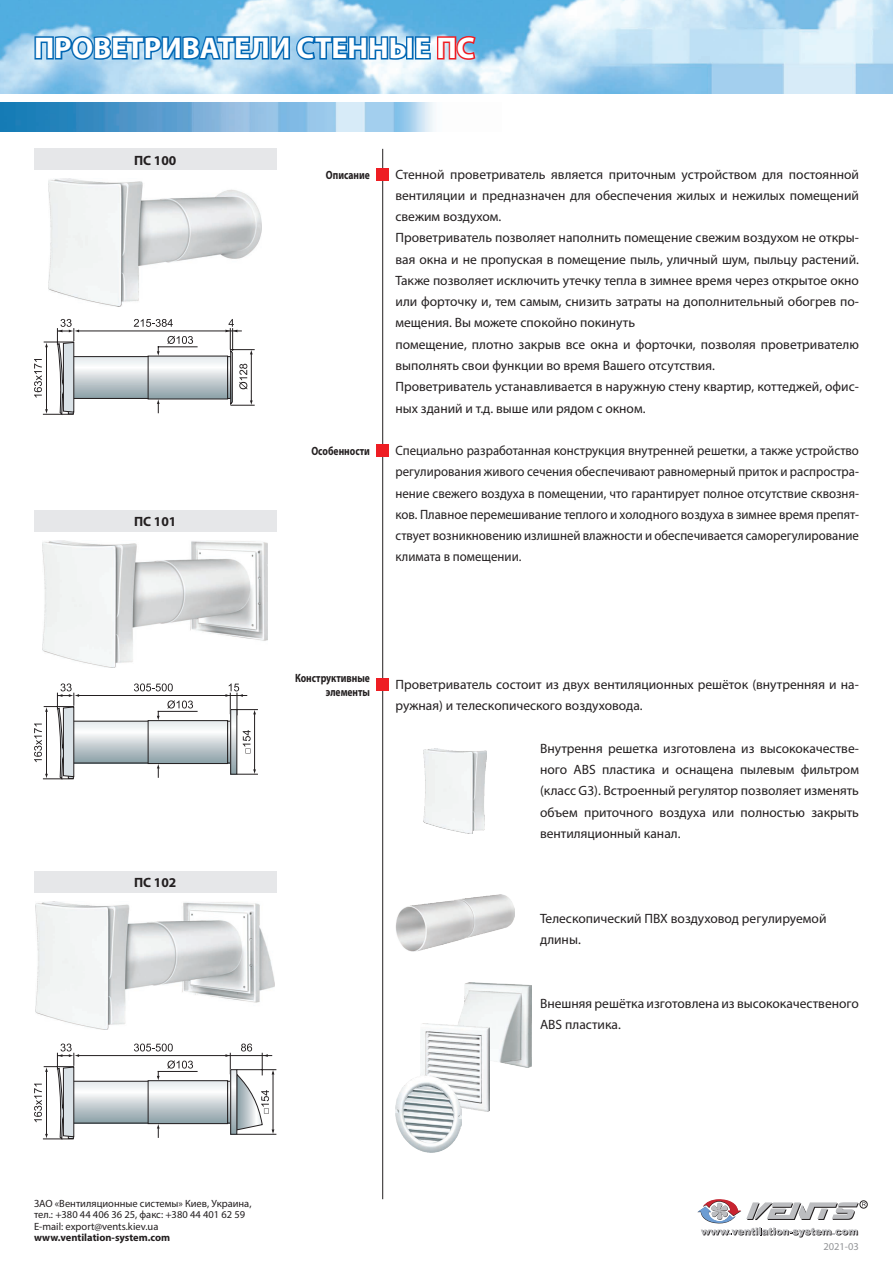
<style>
.page{position:relative;width:893px;height:1263px;background:#fff}
.page>*{position:absolute;margin:0;border:0;box-sizing:border-box;transform-origin:0 0}
.t1{font:700 30px "Myriad Pro";color:#fff}
.t2{font:13.5px/21.3px "Myriad Pro";color:#231f20}
.t3{font:13.5px/21.3px "Myriad Pro";color:#231f20;text-align:justify;scale:.95 1}
.t4{font:700 13.5px "Myriad Pro";color:#231f20}
.t5{font:700 12px/13.5px "Myriad Pro";color:#231f20;text-align:right;scale:.8 1}
.t6{font:10.5px/11.2px "Myriad Pro";color:#231f20}
.t7{font:700 10.5px "Myriad Pro";color:#231f20}
.t8{font:10.5px "Myriad Pro";color:#939598}
</style>
<div class="page">
<hr style="left:382px;top:149px;width:1px;height:1050px;background:#231f20">
<div style="left:376px;top:168px;width:13px;height:13px;background:#ee1d23"></div>
<div style="left:376px;top:678px;width:13px;height:13px;background:#ee1d23"></div>
<img style="left:49px;top:179px;width:213px;height:127px">
<hr style="left:78px;top:331px;width:163px;height:1px;background:#231f20">
<svg style="left:157px;top:347px;width:3px;height:9px"></svg>
<hr style="left:158px;top:347px;width:39px;height:1px;background:#231f20">
<hr style="left:44px;top:342px;width:30px;height:1px;background:#231f20">
<hr style="left:43px;top:414px;width:30px;height:1px;background:#231f20">
<svg style="left:45px;top:409px;width:3px;height:5px"></svg>
<hr style="left:46px;top:346px;width:1px;height:64px;background:#231f20">
<svg style="left:34px;top:359px;width:8px;height:38px"></svg>
<svg style="left:167px;top:336px;width:26px;height:8px"></svg>
<svg style="left:134px;top:319px;width:39px;height:8px"></svg>
<svg style="left:157px;top:399px;width:3px;height:14px"></svg>
<svg style="left:79px;top:358px;width:68px;height:39px"></svg>
<div style="left:69px;top:356px;width:80px;height:43px;border:1px solid #231f20"></div>
<svg style="left:57px;top:319px;width:22px;height:96px"></svg>
<svg style="left:150px;top:358px;width:76px;height:39px"></svg>
<svg style="left:226px;top:319px;width:29px;height:87px"></svg>
<img style="left:0;top:0;width:893px;height:94px">
<img style="left:0;top:102px;width:434px;height:30px">
<div style="left:34px;top:149px;width:242px;height:21px;background:#e6e7e9"></div>
<div style="left:860px;top:1200px;width:7px;height:8px;border:1px solid #231f20;border-radius:50%"></div>
<svg style="left:697px;top:1199px;width:169px;height:38px"></svg>
<svg style="left:33px;top:17px;width:444px;height:44px;background:#6aa7d4"></svg>
<img style="left:43px;top:540px;width:225px;height:128px">
<div style="left:34px;top:510px;width:242px;height:21px;background:#e6e7e9"></div>
<img style="left:36px;top:901px;width:239px;height:128px">
<div style="left:34px;top:872px;width:242px;height:21px;background:#e6e7e9"></div>
<img style="left:458px;top:982px;width:73px;height:85px">
<img style="left:424px;top:748px;width:62px;height:85px">
<img style="left:396px;top:894px;width:118px;height:57px">
<hr style="left:78px;top:695px;width:169px;height:1px;background:#231f20">
<svg style="left:230px;top:769px;width:28px;height:6px"></svg>
<hr style="left:254px;top:713px;width:1px;height:58px;background:#231f20">
<svg style="left:157px;top:711px;width:3px;height:9px"></svg>
<hr style="left:158px;top:711px;width:39px;height:1px;background:#231f20">
<hr style="left:44px;top:706px;width:30px;height:1px;background:#231f20">
<hr style="left:43px;top:778px;width:30px;height:1px;background:#231f20">
<svg style="left:45px;top:707px;width:3px;height:5px"></svg>
<hr style="left:46px;top:711px;width:1px;height:64px;background:#231f20">
<svg style="left:34px;top:724px;width:8px;height:38px"></svg>
<svg style="left:167px;top:700px;width:26px;height:9px"></svg>
<svg style="left:226px;top:683px;width:32px;height:32px"></svg>
<svg style="left:134px;top:683px;width:39px;height:8px"></svg>
<svg style="left:243px;top:730px;width:8px;height:23px"></svg>
<svg style="left:157px;top:764px;width:3px;height:13px"></svg>
<svg style="left:79px;top:723px;width:68px;height:38px"></svg>
<svg style="left:57px;top:683px;width:22px;height:97px"></svg>
<svg style="left:150px;top:722px;width:76px;height:40px"></svg>
<div style="left:148px;top:720px;width:80px;height:44px;border:1px solid #231f20"></div>
<svg style="left:232px;top:711px;width:3px;height:61px"></svg>
<div style="left:230px;top:709px;width:7px;height:65px;border:1px solid #231f20"></div>
<hr style="left:230px;top:1134px;width:46px;height:1px;background:#231f20">
<hr style="left:230px;top:1069px;width:46px;height:1px;background:#231f20">
<hr style="left:78px;top:1055px;width:194px;height:1px;background:#231f20">
<svg style="left:157px;top:1071px;width:3px;height:9px"></svg>
<hr style="left:158px;top:1071px;width:39px;height:1px;background:#231f20">
<hr style="left:44px;top:1066px;width:30px;height:1px;background:#231f20">
<hr style="left:43px;top:1139px;width:30px;height:1px;background:#231f20">
<svg style="left:45px;top:1067px;width:3px;height:5px"></svg>
<hr style="left:46px;top:1071px;width:1px;height:64px;background:#231f20">
<svg style="left:34px;top:1084px;width:8px;height:38px"></svg>
<svg style="left:167px;top:1060px;width:26px;height:9px"></svg>
<svg style="left:134px;top:1043px;width:39px;height:8px"></svg>
<svg style="left:226px;top:1043px;width:48px;height:91px"></svg>
<svg style="left:157px;top:1124px;width:3px;height:13px"></svg>
<svg style="left:79px;top:1083px;width:68px;height:38px"></svg>
<div style="left:69px;top:1081px;width:80px;height:42px;border:1px solid #231f20"></div>
<svg style="left:57px;top:1043px;width:22px;height:96px"></svg>
<svg style="left:150px;top:1082px;width:76px;height:40px"></svg>
<div style="left:148px;top:1080px;width:80px;height:44px;border:1px solid #231f20"></div>
<svg style="left:232px;top:1071px;width:3px;height:61px"></svg>
<div style="left:230px;top:1069px;width:7px;height:65px;border:1px solid #231f20"></div>
<img style="left:420px;top:1023px;width:70px;height:88px">
<img style="left:395px;top:1076px;width:66px;height:76px">
<div style="left:376px;top:444px;width:13px;height:13px;background:#ee1d23"></div>
<h1 class="t1" style="left:34px;top:28px;width:442px">ПРОВЕТРИВАТЕЛИ СТЕННЫЕ ПС</h1>
<p class="t4" style="left:134px;top:151px;width:44px">ПС 100</p>
<p class="t4" style="left:134px;top:513px;width:44px">ПС 101</p>
<p class="t4" style="left:134px;top:874px;width:44px">ПС 102</p>
<p class="t5" style="left:326px;top:168px;width:56px">Описание</p>
<p class="t5" style="left:311px;top:444px;width:75px">Особенности</p>
<p class="t2" style="left:395px;top:163px;width:465px">Стенной проветриватель является приточным устройством для постоянной вентиляции и предназначен для обеспечения жилых и нежилых помещений свежим воздухом.<br>Проветриватель позволяет наполнить помещение свежим воздухом не откры&shy;вая окна и не пропуская в помещение пыль, уличный шум, пыльцу растений.<br>Также позволяет исключить утечку тепла в зимнее время через открытое окно или форточку и, тем самым, снизить затраты на дополнительный обогрев по&shy;мещения. Вы можете спокойно покинуть<br>помещение, плотно закрыв все окна и форточки, позволяя проветривателю выполнять свои функции во время Вашего отсутствия.<br>Проветриватель устанавливается в наружную стену квартир, коттеджей, офис&shy;ных зданий и т.д. выше или рядом с окном.</p>
<p class="t3" style="left:395px;top:440px;width:489px">Специально разработанная конструкция внутренней решетки, а также устройство регулирования живого сечения обеспечивают равномерный приток и распростра&shy;нение свежего воздуха в помещении, что гарантирует полное отсутствие сквозня&shy;ков. Плавное перемешивание теплого и холодного воздуха в зимнее время препят&shy;ствует возникновению излишней влажности и обеспечивается саморегулирование климата в помещении.</p>
<p class="t5" style="left:295px;top:671px;width:95px">Конструктивные элементы</p>
<p class="t2" style="left:395px;top:673px;width:465px">Проветриватель состоит из двух вентиляционных решёток (внутренняя и на&shy;ружная) и телескопического воздуховода.</p>
<p class="t2" style="left:540px;top:737px;width:320px;text-align:justify">Внутрення решетка изготовлена из высококачестве&shy;ного ABS пластика и оснащена пылевым фильтром (класс G3). Встроенный регулятор позволяет изменять объем приточного воздуха или полностью закрыть вентиляционный канал.</p>
<p class="t2" style="left:540px;top:907px;width:288px">Телескопический ПВХ воздуховод регулируемой длины.</p>
<p class="t2" style="left:540px;top:992px;width:320px">Внешняя решётка изготовлена из высококачественого<br>ABS пластика.</p>
<p class="t6" style="left:34px;top:1198px;width:219px">ЗАО «Вентиляционные системы» Киев, Украина, тел.: +380 44 406 36 25, факс: +380 44 401 62 59<br>E-mail: export@vents.kiev.ua</p>
<p class="t7" style="left:34px;top:1230px;width:138px">www.ventilation-system.com</p>
<p class="t8" style="left:823px;top:1239px;width:37px">2021-03</p>
</div>
